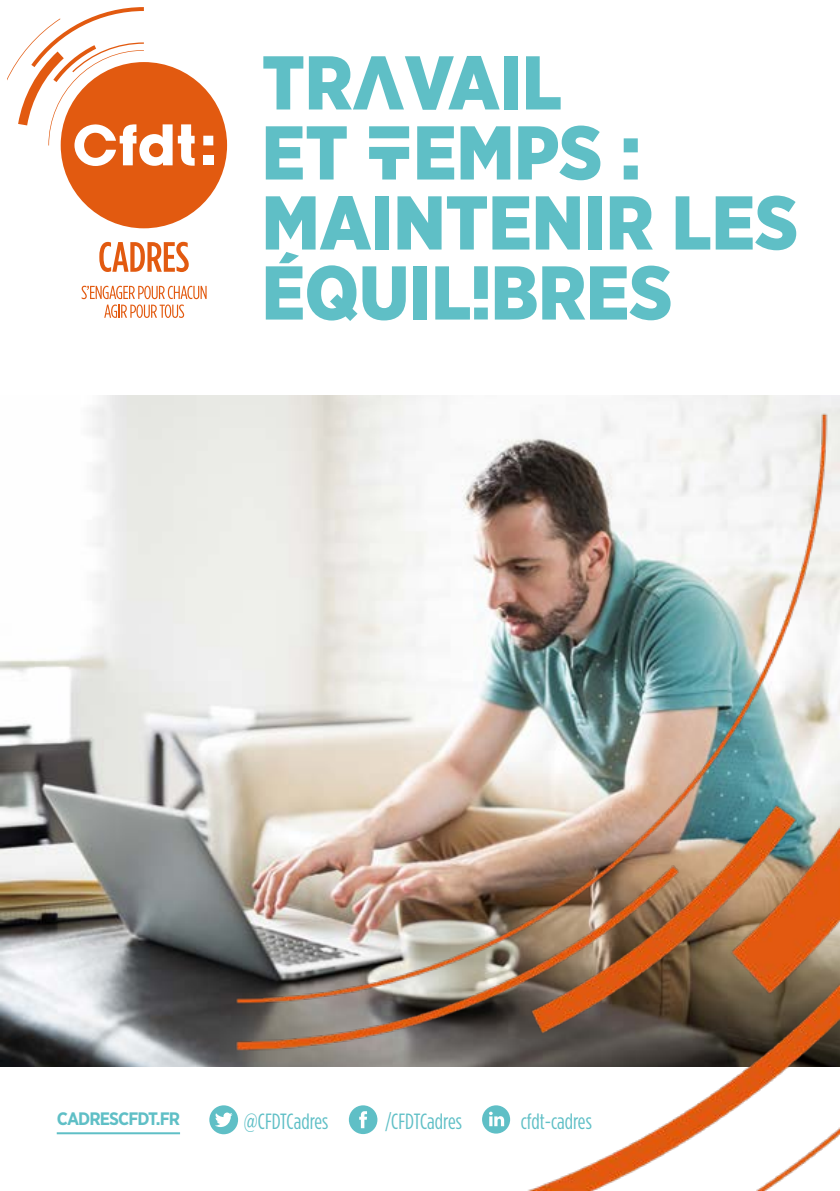
<style>
.page{position:relative;width:840px;height:1191px;background:#fff}
.page>*{position:absolute;margin:0;border:0;box-sizing:border-box;transform-origin:0 0}
.t1{font:900 76px/70px "Gotham Narrow";color:#5fbfc6}
.t2{font:22px "Gotham Condensed";color:#5fbfc6}
.t3{font:700 18px "Gotham Narrow";letter-spacing:-.05em;color:#5fbfc6}
.s1{font-family:"CFDT";font-stretch:condensed}
</style>
<div class="page">
<img style="left:0;top:396px;width:195px;height:670px">
<div style="left:61px;top:62px;width:166px;height:166px;background:#e25a10;border-radius:50%"></div>
<svg style="left:178px;top:124px;width:16px;height:42px"></svg>
<div style="left:203px;top:136px;width:10px;height:9px;background:#fff"></div>
<div style="left:203px;top:156px;width:10px;height:9px;background:#fff"></div>
<svg style="left:99px;top:242px;width:90px;height:30px"></svg>
<svg style="left:82px;top:286px;width:113px;height:32px"></svg>
<svg style="left:7px;top:7px;width:165px;height:159px"></svg>
<img style="left:195px;top:180px;width:644px;height:1011px">
<hr style="left:57px;top:1132px;width:123px;height:2px;background:#5fbfc6">
<p class="t1" style="left:262px;top:47px;width:537px">TR<span class="s1">A</span>VAIL<br>ET <span class="s1">T</span>EMPS :<br>MAINTENIR LES<br>ÉQUIL<span class="s1">I</span>BRES</p>
<p class="t3" style="left:57px;top:1107px;width:125px">CADRESCFDT.FR</p>
<p class="t2" style="left:244px;top:1108px;width:86px">@CFDTCadres</p>
<p class="t2" style="left:385px;top:1108px;width:78px">/CFDTCadres</p>
<p class="t2" style="left:520px;top:1108px;width:73px">cfdt-cadres</p>
</div>
